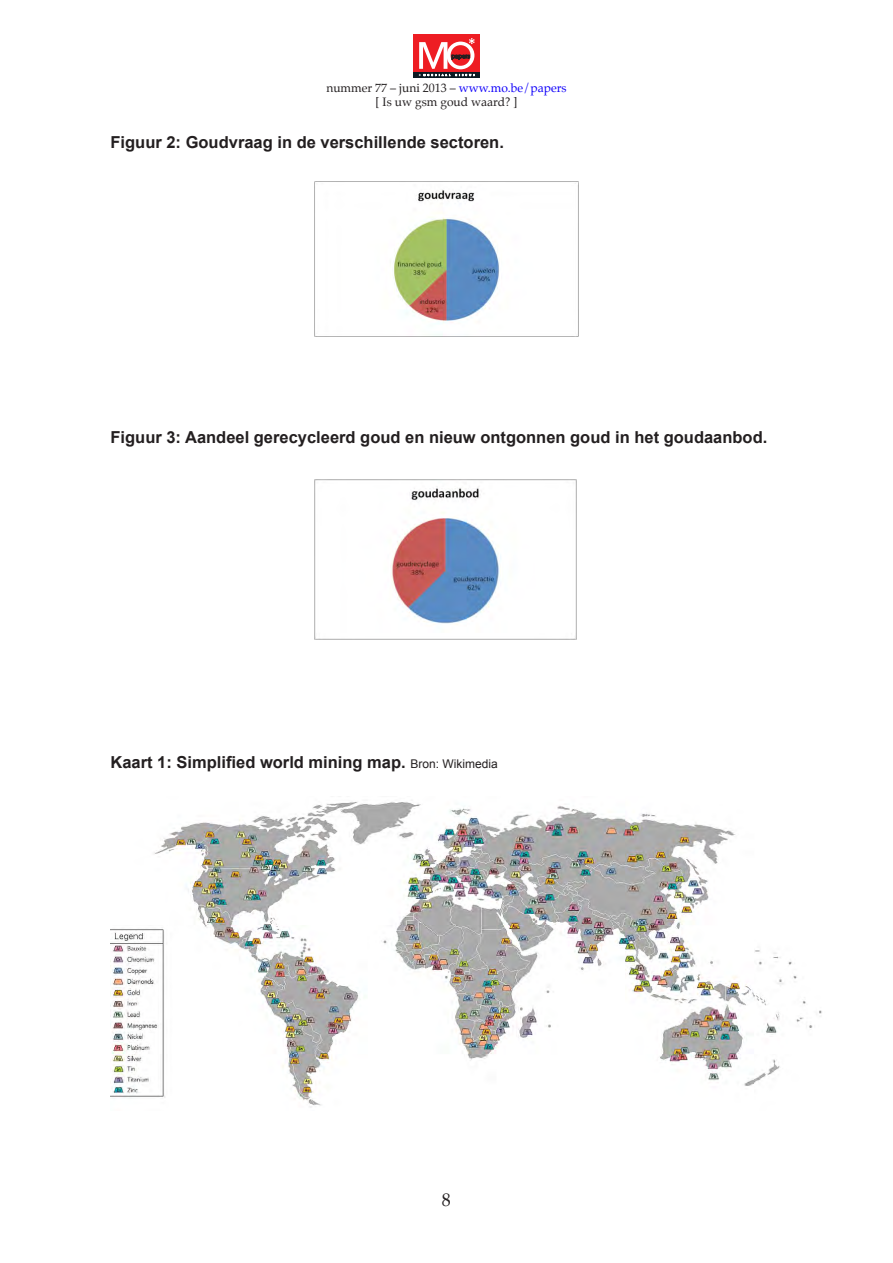
<style>
.page{position:relative;width:893px;height:1263px;background:#fff}
.page>*{position:absolute;margin:0;border:0;box-sizing:border-box;transform-origin:0 0}
.t1{font:18px "Palatino";color:#231f20}
.MO_tekst{font:700 16.5px "Arial";color:#231f20}
.t2{font:12px/14.4px "Palatino";color:#231f20;text-align:center}
.s1{color:#1000fa}
.s2{font-weight:400;font-size:12px}
</style>
<div class="page">
<div style="left:413px;top:34px;width:67px;height:44px;background:#ee1d23"></div>
<svg style="left:414px;top:72px;width:66px;height:6px"></svg>
<svg style="left:419px;top:38px;width:56px;height:38px"></svg>
<img style="left:315px;top:181px;width:263px;height:156px">
<img style="left:315px;top:480px;width:262px;height:159px">
<img style="left:111px;top:802px;width:711px;height:306px">
<p class="t2" style="left:326px;top:82px;width:242px">nummer 77 – juni 2013 – <span class="s1">www.mo.be/papers </span>[ Is uw gsm goud waard? ]</p>
<p class="MO_tekst" style="left:111px;top:133px;width:395px">Figuur 2: Goudvraag in de verschillende sectoren.</p>
<p class="MO_tekst" style="left:111px;top:428px;width:658px">Figuur 3: Aandeel gerecycleerd goud en nieuw ontgonnen goud in het goudaanbod.</p>
<p class="MO_tekst" style="left:111px;top:753px;width:389px">Kaart 1: Simplified world mining map. <span class="s2">Bron: Wikimedia</span></p>
<p class="t1" style="left:442px;top:1187px;width:10px">8</p>
</div>
